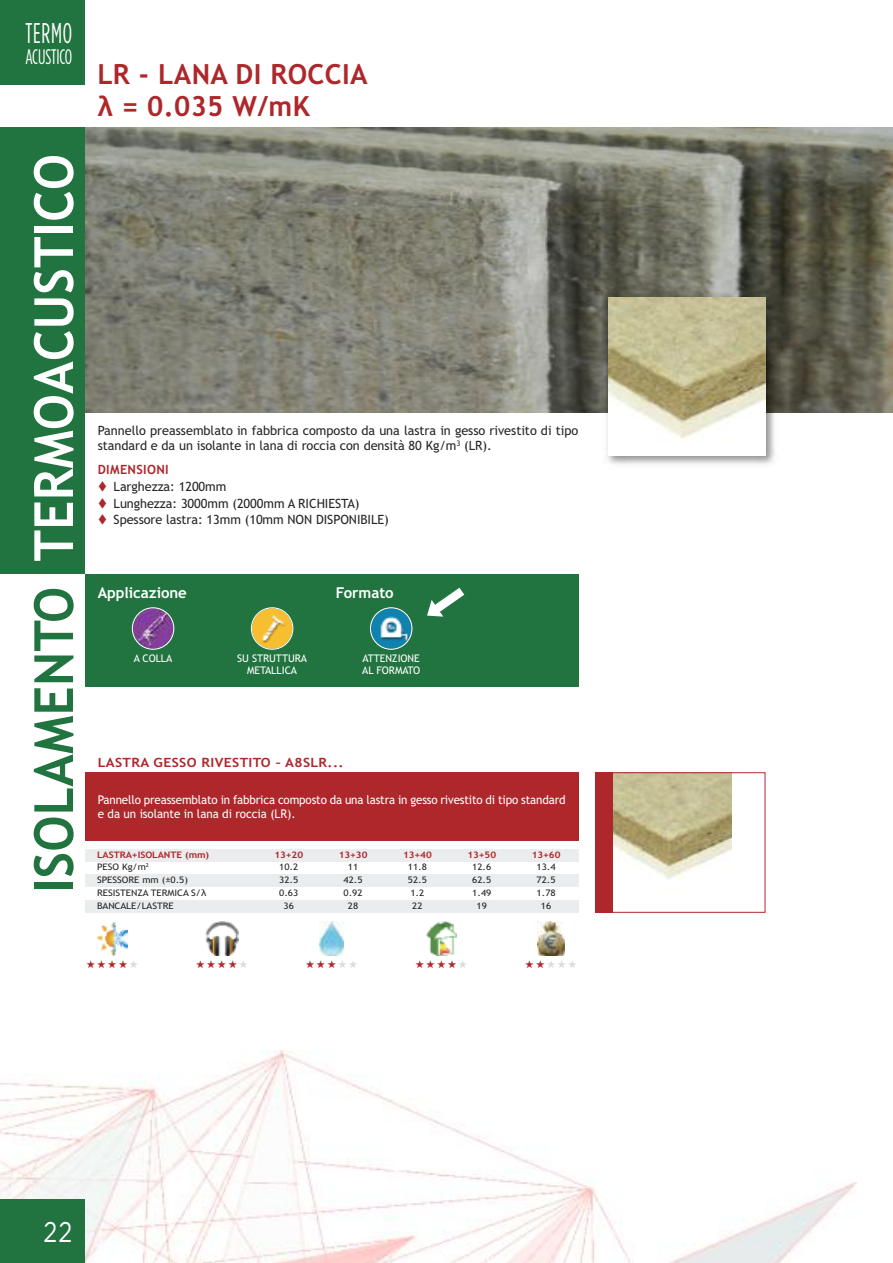
<style>
.page{position:relative;width:893px;height:1263px;background:#fff}
.page>*{position:absolute;margin:0;border:0;box-sizing:border-box;transform-origin:0 0}
.t1{font:700 54px "Trebuchet MS";letter-spacing:.005em;color:#fff;scale:.95 1}
.t2{font:700 54px "Trebuchet MS";letter-spacing:.005em;color:#21733f;scale:.95 1}
.t3{font:28.5px "Gotham Condensed";letter-spacing:.035em;color:#fff;scale:.8 1}
.t4{font:28.5px "Gotham";color:#fff;scale:.81 1}
.t5{font:700 27.75px/31.5px "Trebuchet MS";letter-spacing:.01em;color:#ae272b}
.t6{font:21px "Gotham Condensed";letter-spacing:-.005em;color:#fff;scale:.86 1}
.t7{font:700 15px "Trebuchet MS";letter-spacing:-.005em;color:#fff}
.t8{font:12.75px/15.5px "Trebuchet MS";letter-spacing:-.005em;color:#272627}
.t9{font:700 12.75px "Trebuchet MS";letter-spacing:.025em;color:#ae272b;scale:1.1 1}
.t10{font:700 12.75px "Trebuchet MS";letter-spacing:.025em;color:#ae272b}
.t11{font:12px/14.2px "Trebuchet MS";letter-spacing:-.01em;color:#fff}
.t12{font:10.5px/12px "Trebuchet MS";letter-spacing:-.005em;color:#fff;text-align:center}
.t13{font:9px "Trebuchet MS";letter-spacing:-.005em;color:#272627;scale:1.1 1}
.t14{font:700 9px "Trebuchet MS";letter-spacing:-.005em;color:#ae272b;scale:1.1 1}
.s1{color:#ae272b}
</style>
<div class="page">
<img style="left:612px;top:774px;width:119px;height:117px">
<img style="left:0;top:1050px;width:857px;height:213px">
<div style="left:0;top:128px;width:85px;height:446px;background:#21733f"></div>
<div style="left:0;top:0;width:85px;height:85px;background:#21733f"></div>
<img style="left:85px;top:128px;width:808px;height:284px">
<img style="left:602px;top:292px;width:178px;height:173px">
<img style="left:608px;top:298px;width:157px;height:157px">
<div style="left:85px;top:574px;width:493px;height:113px;background:#21733f"></div>
<svg style="left:132px;top:607px;width:42px;height:43px"></svg>
<svg style="left:251px;top:607px;width:42px;height:43px"></svg>
<div style="left:0;top:1199px;width:85px;height:64px;background:#21733f"></div>
<div style="left:595px;top:772px;width:170px;height:141px;border:1px solid #ae272b"></div>
<div style="left:85px;top:772px;width:493px;height:68px;background:#ae272b"></div>
<img style="left:96px;top:922px;width:32px;height:33px">
<img style="left:205px;top:921px;width:34px;height:34px">
<img style="left:320px;top:921px;width:23px;height:34px">
<img style="left:426px;top:921px;width:30px;height:34px">
<svg style="left:537px;top:921px;width:28px;height:34px"></svg>
<img style="left:538px;top:921px;width:26px;height:34px">
<div style="left:595px;top:772px;width:17px;height:141px;background:#ae272b"></div>
<div style="left:85px;top:849px;width:172px;height:13px;background:#ebeced"></div>
<div style="left:257px;top:849px;width:64px;height:13px;background:#ebeced"></div>
<div style="left:321px;top:849px;width:64px;height:13px;background:#ebeced"></div>
<div style="left:385px;top:849px;width:65px;height:13px;background:#ebeced"></div>
<div style="left:450px;top:849px;width:64px;height:13px;background:#ebeced"></div>
<div style="left:514px;top:849px;width:64px;height:13px;background:#ebeced"></div>
<div style="left:85px;top:874px;width:172px;height:13px;background:#ebeced"></div>
<div style="left:257px;top:874px;width:64px;height:13px;background:#ebeced"></div>
<div style="left:321px;top:874px;width:64px;height:13px;background:#ebeced"></div>
<div style="left:385px;top:874px;width:65px;height:13px;background:#ebeced"></div>
<div style="left:450px;top:874px;width:64px;height:13px;background:#ebeced"></div>
<div style="left:514px;top:874px;width:64px;height:13px;background:#ebeced"></div>
<div style="left:85px;top:900px;width:172px;height:13px;background:#ebeced"></div>
<div style="left:257px;top:900px;width:64px;height:13px;background:#ebeced"></div>
<div style="left:321px;top:900px;width:64px;height:13px;background:#ebeced"></div>
<div style="left:385px;top:900px;width:65px;height:13px;background:#ebeced"></div>
<div style="left:450px;top:900px;width:64px;height:13px;background:#ebeced"></div>
<div style="left:514px;top:900px;width:64px;height:13px;background:#ebeced"></div>
<svg style="left:370px;top:607px;width:42px;height:43px"></svg>
<svg style="left:427px;top:588px;width:37px;height:29px"></svg>
<h2 class="t3" style="left:26px;top:17px;width:60px">TERMO</h2>
<h3 class="t6" style="left:26px;top:45px;width:56px">ACUSTICO</h3>
<h1 class="t1" style="left:23px;top:561px;width:430px;rotate:-90deg">TERMOACUSTICO</h1>
<h1 class="t2" style="left:23px;top:893px;width:323px;rotate:-90deg">ISOLAMENTO</h1>
<h3 class="t5" style="left:97px;top:59px;width:272px">LR - LANA DI ROCCIA λ = 0.035 W/mK</h3>
<p class="t8" style="left:98px;top:422px;width:482px">Pannello preassemblato in fabbrica composto da una lastra in gesso rivestito di tipo standard e da un isolante in lana di roccia con densità 80 Kg/m<sup>3</sup> (LR).</p>
<p class="t10" style="left:98px;top:462px;width:72px">DIMENSIONI</p>
<p class="t8" style="left:98px;top:479px;width:130px"><span class="s1">▼</span> Larghezza: 1200mm</p>
<p class="t8" style="left:98px;top:495px;width:263px"><span class="s1">▼</span> Lunghezza: 3000mm (2000mm A RICHIESTA)</p>
<p class="t8" style="left:98px;top:512px;width:293px"><span class="s1">▼</span> Spessore lastra: 13mm (10mm NON DISPONIBILE)</p>
<p class="t7" style="left:98px;top:584px;width:91px">Applicazione</p>
<p class="t12" style="left:134px;top:652px;width:40px">A COLLA</p>
<p class="t12" style="left:237px;top:652px;width:71px">SU STRUTTURA<br>METALLICA</p>
<p class="t7" style="left:336px;top:584px;width:59px">Formato</p>
<p class="t12" style="left:362px;top:652px;width:59px;text-align:left">ATTENZIONE<br>AL FORMATO</p>
<p class="t9" style="left:98px;top:755px;width:225px">LASTRA GESSO RIVESTITO – A8SLR...</p>
<p class="t11" style="left:98px;top:792px;width:469px">Pannello preassemblato in fabbrica composto da una lastra in gesso rivestito di tipo standard e da un isolante in lana di roccia (LR).</p>
<p class="t14" style="left:97px;top:849px;width:103px">LASTRA+ISOLANTE (mm)</p>
<p class="t14" style="left:274px;top:849px;width:28px">13+20</p>
<p class="t14" style="left:339px;top:849px;width:28px">13+30</p>
<p class="t14" style="left:403px;top:849px;width:28px">13+40</p>
<p class="t14" style="left:467px;top:849px;width:28px">13+50</p>
<p class="t14" style="left:532px;top:849px;width:28px">13+60</p>
<p class="t13" style="left:97px;top:862px;width:49px">PESO Kg/m<sup>2</sup></p>
<p class="t13" style="left:279px;top:862px;width:19px">10.2</p>
<p class="t13" style="left:348px;top:862px;width:11px">11</p>
<p class="t13" style="left:408px;top:862px;width:19px">11.8</p>
<p class="t13" style="left:472px;top:862px;width:19px">12.6</p>
<p class="t13" style="left:537px;top:862px;width:19px">13.4</p>
<p class="t13" style="left:97px;top:875px;width:84px">SPESSORE mm (±0.5)</p>
<p class="t13" style="left:279px;top:875px;width:19px">32.5</p>
<p class="t13" style="left:344px;top:875px;width:19px">42.5</p>
<p class="t13" style="left:408px;top:875px;width:19px">52.5</p>
<p class="t13" style="left:472px;top:875px;width:19px">62.5</p>
<p class="t13" style="left:537px;top:875px;width:19px">72.5</p>
<p class="t13" style="left:97px;top:887px;width:101px">RESISTENZA TERMICA S/λ</p>
<p class="t13" style="left:279px;top:887px;width:19px">0.63</p>
<p class="t13" style="left:344px;top:887px;width:19px">0.92</p>
<p class="t13" style="left:410px;top:887px;width:14px">1.2</p>
<p class="t13" style="left:472px;top:887px;width:19px">1.49</p>
<p class="t13" style="left:537px;top:887px;width:19px">1.78</p>
<p class="t13" style="left:97px;top:900px;width:71px">BANCALE/LASTRE</p>
<p class="t13" style="left:284px;top:900px;width:11px">36</p>
<p class="t13" style="left:348px;top:900px;width:11px">28</p>
<p class="t13" style="left:412px;top:900px;width:11px">22</p>
<p class="t13" style="left:477px;top:900px;width:11px">19</p>
<p class="t13" style="left:541px;top:900px;width:11px">16</p>
<h2 class="t4" style="left:44px;top:1216px;width:37px">22</h2>
</div>
